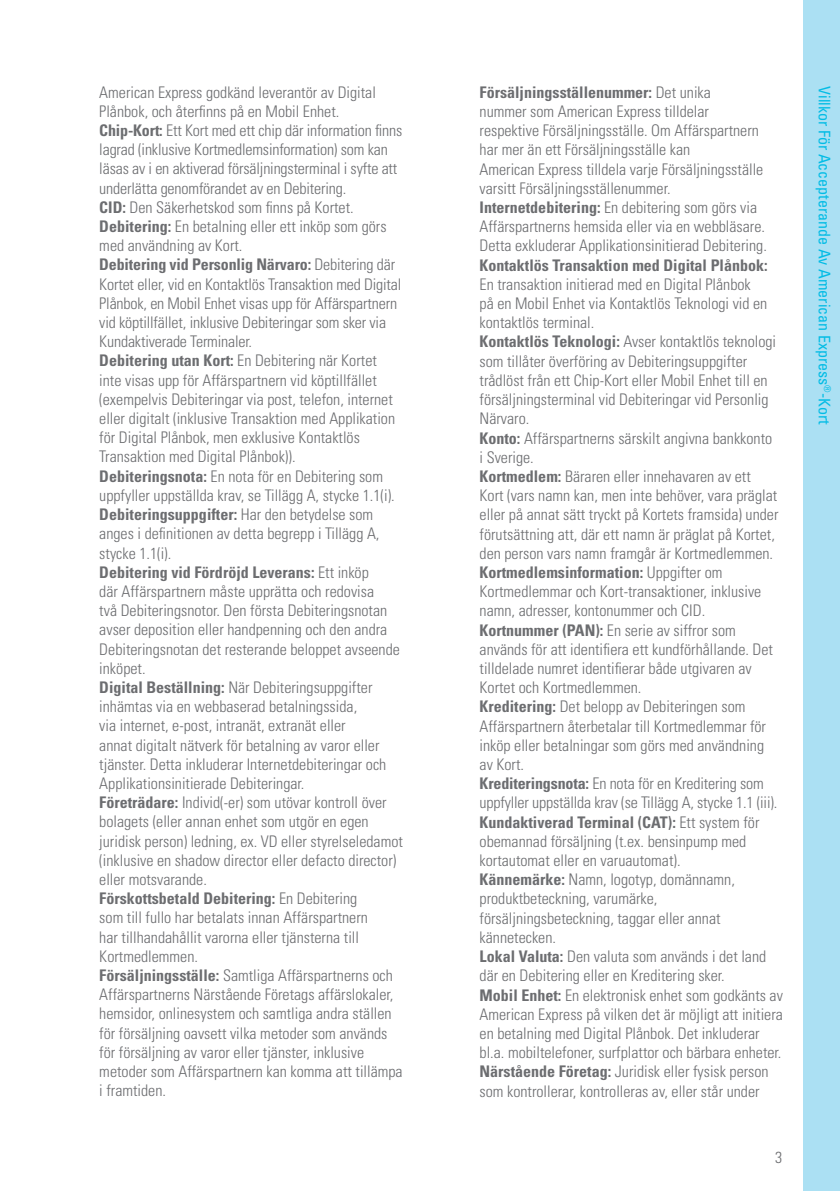
<style>
.page{position:relative;width:840px;height:1191px;background:#fff}
.page>*{position:absolute;margin:0;border:0;box-sizing:border-box;transform-origin:0 0}
.t1{font:300 condensed 16px/19.2px "Univers";color:#6c6d70}
.t2{font:condensed 16px "Univers";color:#02bce5}
.t3{font:700 condensed 16px "Univers";color:#6c6d70}
.s1{font-weight:700}
</style>
<div class="page">
<div style="left:803px;top:0;width:36px;height:1191px;background:#abe0f3"></div>
<p class="t1" style="left:99px;top:82px;width:305px">American Express godkänd leverantör av Digital Plånbok, och återfinns på en Mobil Enhet.<br><span class="s1">Chip-Kort:</span> Ett Kort med ett chip där information finns lagrad (inklusive Kortmedlemsinformation) som kan läsas av i en aktiverad försäljningsterminal i syfte att underlätta genomförandet av en Debitering.<br><span class="s1">CID:</span> Den Säkerhetskod som finns på Kortet.<br><span class="s1">Debitering:</span> En betalning eller ett inköp som görs med användning av Kort.<br><span class="s1">Debitering vid Personlig Närvaro:</span> Debitering där Kortet eller, vid en Kontaktlös Transaktion med Digital Plånbok, en Mobil Enhet visas upp för Affärspartnern vid köptillfället, inklusive Debiteringar som sker via Kundaktiverade Terminaler.<br><span class="s1">Debitering utan Kort:</span> En Debitering när Kortet inte visas upp för Affärspartnern vid köptillfället (exempelvis Debiteringar via post, telefon, internet eller digitalt (inklusive Transaktion med Applikation för Digital Plånbok, men exklusive Kontaktlös Transaktion med Digital Plånbok)).<br><span class="s1">Debiteringsnota:</span> En nota för en Debitering som uppfyller uppställda krav, se Tillägg A, stycke 1.1(i).<br><span class="s1">Debiteringsuppgifter:</span> Har den betydelse som anges i definitionen av detta begrepp i Tillägg A, stycke 1.1(i).<br><span class="s1">Debitering vid Fördröjd Leverans:</span> Ett inköp<br>där Affärspartnern måste upprätta och redovisa<br>två Debiteringsnotor. Den första Debiteringsnotan avser deposition eller handpenning och den andra Debiteringsnotan det resterande beloppet avseende inköpet.<br><span class="s1">Digital Beställning:</span> När Debiteringsuppgifter inhämtas via en webbaserad betalningssida,<br>via internet, e-post, intranät, extranät eller<br>annat digitalt nätverk för betalning av varor eller tjänster. Detta inkluderar Internetdebiteringar och Applikationsinitierade Debiteringar.<br><span class="s1">Företrädare:</span> Individ(-er) som utövar kontroll över bolagets (eller annan enhet som utgör en egen juridisk person) ledning, ex. VD eller styrelseledamot (inklusive en shadow director eller defacto director) eller motsvarande.<br><span class="s1">Förskottsbetald Debitering:</span> En Debitering<br>som till fullo har betalats innan Affärspartnern<br>har tillhandahållit varorna eller tjänsterna till Kortmedlemmen.<br><span class="s1">Försäljningsställe:</span> Samtliga Affärspartnerns och Affärspartnerns Närstående Företags affärslokaler, hemsidor, onlinesystem och samtliga andra ställen för försäljning oavsett vilka metoder som används för försäljning av varor eller tjänster, inklusive metoder som Affärspartnern kan komma att tillämpa i framtiden.</p>
<p class="t1" style="left:479px;top:82px;width:288px"><span class="s1">Försäljningsställenummer:</span> Det unika<br>nummer som American Express tilldelar respektive Försäljningsställe. Om Affärspartnern har mer än ett Försäljningsställe kan<br>American Express tilldela varje Försäljningsställe varsitt Försäljningsställenummer.<br><span class="s1">Internetdebitering:</span> En debitering som görs via Affärspartnerns hemsida eller via en webbläsare.<br>Detta exkluderar Applikationsinitierad Debitering.</p>
<p class="t3" style="left:479px;top:255px;width:289px">Kontaktlös Transaktion med Digital Plånbok:</p>
<p class="t1" style="left:479px;top:274px;width:304px">En transaktion initierad med en Digital Plånbok<br>på en Mobil Enhet via Kontaktlös Teknologi vid en kontaktlös terminal.<br><span class="s1">Kontaktlös Teknologi:</span> Avser kontaktlös teknologi som tillåter överföring av Debiteringsuppgifter trådlöst från ett Chip-Kort eller Mobil Enhet till en försäljningsterminal vid Debiteringar vid Personlig Närvaro.<br><span class="s1">Konto:</span> Affärspartnerns särskilt angivna bankkonto<br>i Sverige.<br><span class="s1">Kortmedlem:</span> Bäraren eller innehavaren av ett<br>Kort (vars namn kan, men inte behöver, vara präglat eller på annat sätt tryckt på Kortets framsida) under förutsättning att, där ett namn är präglat på Kortet, den person vars namn framgår är Kortmedlemmen.<br><span class="s1">Kortmedlemsinformation:</span> Uppgifter om Kortmedlemmar och Kort-transaktioner, inklusive namn, adresser, kontonummer och CID.<br><span class="s1">Kortnummer (PAN):</span> En serie av siffror som används för att identifiera ett kundförhållande. Det tilldelade numret identifierar både utgivaren av Kortet och Kortmedlemmen.<br><span class="s1">Kreditering:</span> Det belopp av Debiteringen som Affärspartnern återbetalar till Kortmedlemmar för inköp eller betalningar som görs med användning<br>av Kort.<br><span class="s1">Krediteringsnota:</span> En nota för en Kreditering som uppfyller uppställda krav (se Tillägg A, stycke 1.1 (iii).<br><span class="s1">Kundaktiverad Terminal (CAT):</span> Ett system för obemannad försäljning (t.ex. bensinpump med kortautomat eller en varuautomat).<br><span class="s1">Kännemärke:</span> Namn, logotyp, domännamn, produktbeteckning, varumärke, försäljningsbeteckning, taggar eller annat kännetecken.<br><span class="s1">Lokal Valuta:</span> Den valuta som används i det land där en Debitering eller en Kreditering sker.<br><span class="s1">Mobil Enhet:</span> En elektronisk enhet som godkänts av American Express på vilken det är möjligt att initiera en betalning med Digital Plånbok. Det inkluderar bl.a. mobiltelefoner, surfplattor och bärbara enheter.<br><span class="s1">Närstående Företag:</span> Juridisk eller fysisk person som kontrollerar, kontrolleras av, eller står under</p>
<p class="t1" style="left:774px;top:1147px;width:9px">3</p>
<p class="t2" style="left:834px;top:86px;width:340px;rotate:90deg">Villkor För Accepterande Av American Express<sup>®</sup>-Kort</p>
</div>
